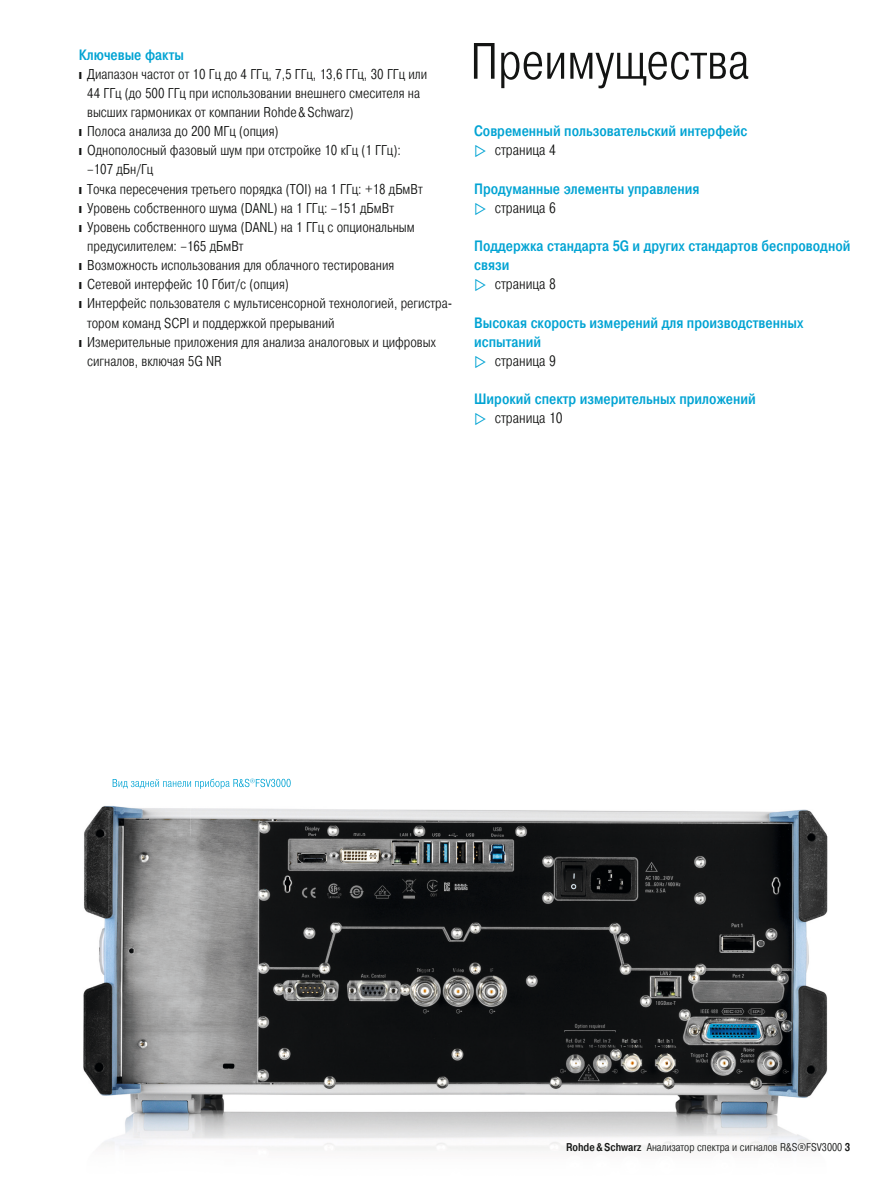
<style>
.page{position:relative;width:893px;height:1191px;background:#fff}
.page>*{position:absolute;margin:0;border:0;box-sizing:border-box;transform-origin:0 0}
.t1{font:300 51px "Pragmatica Cond";color:#131413}
.t2{font:500 15px/19.2px "Pragmatica Cond";color:#00a3d3}
.t3{font:300 14.25px "Pragmatica Cond";color:#131413}
.t4{font:300 11.25px "Pragmatica Cond";color:#131413}
.s1{font-family:"Linotype Univers 330"}
.s2{font-family:"Linotype Univers 330";font-weight:300}
.s3{font-weight:300;color:#131413}
.s4{font-weight:500}
</style>
<div class="page">
<img style="left:83px;top:778px;width:745px;height:373px">
<img style="left:113px;top:778px;width:136px;height:11px">
<svg style="left:250px;top:778px;width:5px;height:5px"></svg>
<img style="left:256px;top:779px;width:35px;height:8px">
<p class="t2" style="left:79px;top:45px;width:107px">Ключевые факты</p>
<p class="t3" style="left:79px;top:65px;width:350px"><span class="s1">❙</span> Диапазон частот от 10 Гц до 4 ГГц, 7,5 ГГц, 13,6 ГГц, 30 ГГц или</p>
<p class="t3" style="left:87px;top:85px;width:335px">44 ГГц (до 500 ГГц при использовании внешнего смесителя на</p>
<p class="t3" style="left:87px;top:104px;width:268px">высших гармониках от компании Rohde &amp; Schwarz)</p>
<p class="t3" style="left:79px;top:123px;width:201px"><span class="s1">❙</span> Полоса анализа до 200 МГц (опция)</p>
<p class="t3" style="left:79px;top:142px;width:324px"><span class="s1">❙</span> Однополосный фазовый шум при отстройке 10 кГц (1 ГГц):</p>
<p class="t3" style="left:87px;top:161px;width:68px">–107 дБн/Гц</p>
<p class="t3" style="left:79px;top:180px;width:345px"><span class="s1">❙</span> Точка пересечения третьего порядка (TOI) на 1 ГГц: +18 дБмВт</p>
<p class="t3" style="left:79px;top:199px;width:317px"><span class="s1">❙</span> Уровень собственного шума (DANL) на 1 ГГц: –151 дБмВт</p>
<p class="t3" style="left:79px;top:219px;width:338px"><span class="s1">❙</span> Уровень собственного шума (DANL) на 1 ГГц с опциональным</p>
<p class="t3" style="left:87px;top:238px;width:158px">предусилителем: –165 дБмВт</p>
<p class="t3" style="left:79px;top:257px;width:317px"><span class="s1">❙</span> Возможность использования для облачного тестирования</p>
<p class="t3" style="left:79px;top:276px;width:212px"><span class="s1">❙</span> Сетевой интерфейс 10 Гбит/с (опция)</p>
<p class="t3" style="left:79px;top:295px;width:375px"><span class="s1">❙</span> Интерфейс пользователя с мультисенсорной технологией, регистра-</p>
<p class="t3" style="left:87px;top:314px;width:249px">тором команд SCPI и поддержкой прерываний</p>
<p class="t3" style="left:79px;top:333px;width:359px"><span class="s1">❙</span> Измерительные приложения для анализа аналоговых и цифровых</p>
<p class="t3" style="left:87px;top:353px;width:136px">сигналов, включая 5G NR</p>
<h1 class="t1" style="left:470px;top:31px;width:281px">Преимущества</h1>
<p class="t2" style="left:474px;top:122px;width:275px">Современный пользовательский интерфейс <span class="s2">▷</span> <span class="s3">страница 4</span></p>
<p class="t2" style="left:474px;top:179px;width:227px">Продуманные элементы управления <span class="s2">▷</span> <span class="s3">страница 6</span></p>
<p class="t2" style="left:474px;top:236px;width:378px">Поддержка стандарта 5G и других стандартов беспроводной связи<br><span class="s2">▷</span> <span class="s3">страница 8</span></p>
<p class="t2" style="left:474px;top:313px;width:331px">Высокая скорость измерений для производственных испытаний<br><span class="s2">▷</span> <span class="s3">страница 9</span></p>
<p class="t2" style="left:474px;top:390px;width:283px">Широкий спектр измерительных приложений <span class="s2">▷</span> <span class="s3">страница 10</span></p>
<p class="t4" style="left:566px;top:1140px;width:286px"><span class="s4">Rohde &amp; Schwarz</span> Анализатор спектра и сигналов R&amp;S®FSV3000 <span class="s4">3</span></p>
</div>
